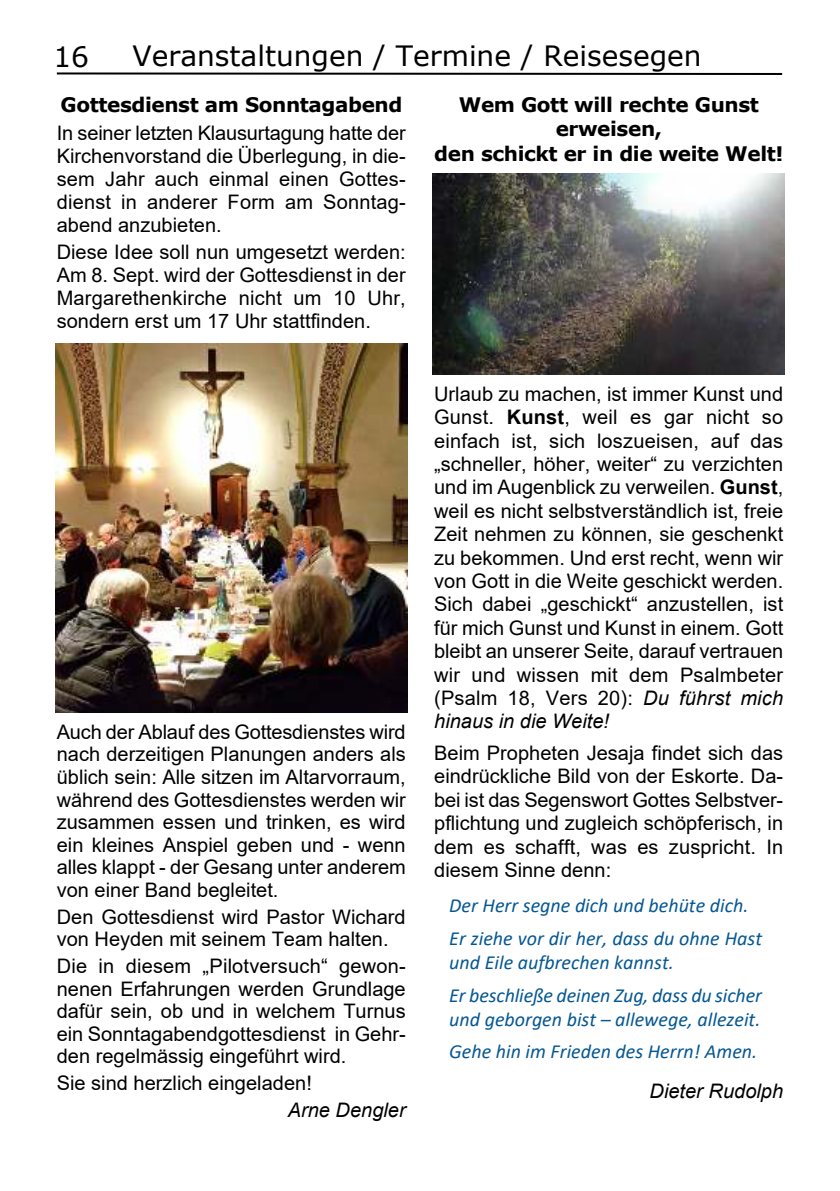
<style>
.page{position:relative;width:840px;height:1191px;background:#fff}
.page>*{position:absolute;margin:0;border:0;box-sizing:border-box;transform-origin:0 0}
.t1{font:28px "Verdana";color:#000}
.t2{font:20px/23.4px "Arial";color:#000;text-align:justify}
.t3{font:italic 20px/32.4px "Calibri";color:#045793}
.t4{font:700 20px/24.4px "Verdana";letter-spacing:-.02em;color:#000;text-align:center}
.t5{font:italic 20px "Arial";color:#000}
.s1{font-weight:700}
.s2{font-style:italic}
</style>
<div class="page">
<hr style="left:57px;top:72px;width:724px;height:3px;background:#000">
<img style="left:432px;top:174px;width:352px;height:200px">
<img style="left:55px;top:343px;width:352px;height:369px">
<h1 class="t1" style="left:53px;top:45px;width:37px">16</h1>
<h1 class="t1" style="left:133px;top:45px;width:570px">Veranstaltungen / Termine / Reisesegen</h1>
<p class="t4" style="left:434px;top:94px;width:350px">Wem Gott will rechte Gunst erweisen,<br>den schickt er in die weite Welt!</p>
<p class="t4" style="left:60px;top:94px;width:343px">Gottesdienst am Sonntagabend</p>
<p class="t2" style="left:57px;top:124px;width:350px">In seiner letzten Klausurtagung hatte der Kirchenvorstand die Überlegung, in die&shy;sem Jahr auch einmal einen Gottes&shy;dienst in anderer Form am Sonntag&shy;abend anzubieten.</p>
<p class="t2" style="left:57px;top:242px;width:350px">Diese Idee soll nun umgesetzt werden:<br>Am 8. Sept. wird der Gottesdienst in der Margarethenkirche nicht um 10 Uhr, sondern erst um 17 Uhr stattfinden.</p>
<p class="t2" style="left:57px;top:722px;width:350px;line-height:22.6px">Auch der Ablauf des Gottesdienstes wird nach derzeitigen Planungen anders als üblich sein: Alle sitzen im Altarvorraum, während des Gottesdienstes werden wir zusammen essen und trinken, es wird ein kleines Anspiel geben und - wenn alles klappt - der Gesang unter anderem von einer Band begleitet.</p>
<p class="t2" style="left:57px;top:907px;width:350px;line-height:22.6px">Den Gottesdienst wird Pastor Wichard von Heyden mit seinem Team halten.</p>
<p class="t2" style="left:57px;top:956px;width:350px;line-height:22.6px">Die in diesem „Pilotversuch“ gewon&shy;nenen Erfahrungen werden Grundlage dafür sein, ob und in welchem Turnus ein Sonntagabendgottesdienst in Gehr&shy;den regelmässig eingeführt wird.</p>
<p class="t2" style="left:57px;top:1073px;width:256px">Sie sind herzlich eingeladen!</p>
<p class="t5" style="left:287px;top:1102px;width:119px">Arne Dengler</p>
<p class="t2" style="left:434px;top:384px;width:350px">Urlaub zu machen, ist immer Kunst und Gunst. <span class="s1">Kunst</span>, weil es gar nicht so einfach ist, sich loszueisen, auf das „schneller, höher, weiter“ zu verzichten und im Augenblick zu verweilen. <span class="s1">Gunst</span>, weil es nicht selbstverständlich ist, freie Zeit nehmen zu können, sie geschenkt zu bekommen. Und erst recht, wenn wir von Gott in die Weite geschickt werden.<br>Sich dabei „geschickt“ anzustellen, ist für mich Gunst und Kunst in einem. Gott bleibt an unserer Seite, darauf vertrauen wir und wissen mit dem Psalmbeter (Psalm 18, Vers 20): <span class="s2">Du führst mich hinaus in die Weite!</span></p>
<p class="t2" style="left:434px;top:743px;width:350px">Beim Propheten Jesaja findet sich das eindrückliche Bild von der Eskorte. Da&shy;bei ist das Segenswort Gottes Selbstver&shy;pflichtung und zugleich schöpferisch, in dem es schafft, was es zuspricht. In diesem Sinne denn:</p>
<p class="t3" style="left:449px;top:891px;width:314px">Der Herr segne dich und behüte dich.<br>Er ziehe vor dir her, dass du ohne Hast</p>
<p class="t3" style="left:449px;top:948px;width:314px">und Eile aufbrechen kannst.<br>Er beschließe deinen Zug, dass du sicher</p>
<p class="t3" style="left:449px;top:1004px;width:312px">und geborgen bist – allewege, allezeit.<br>Gehe hin im Frieden des Herrn! Amen.</p>
<p class="t5" style="left:649px;top:1083px;width:135px">Dieter Rudolph</p>
</div>
